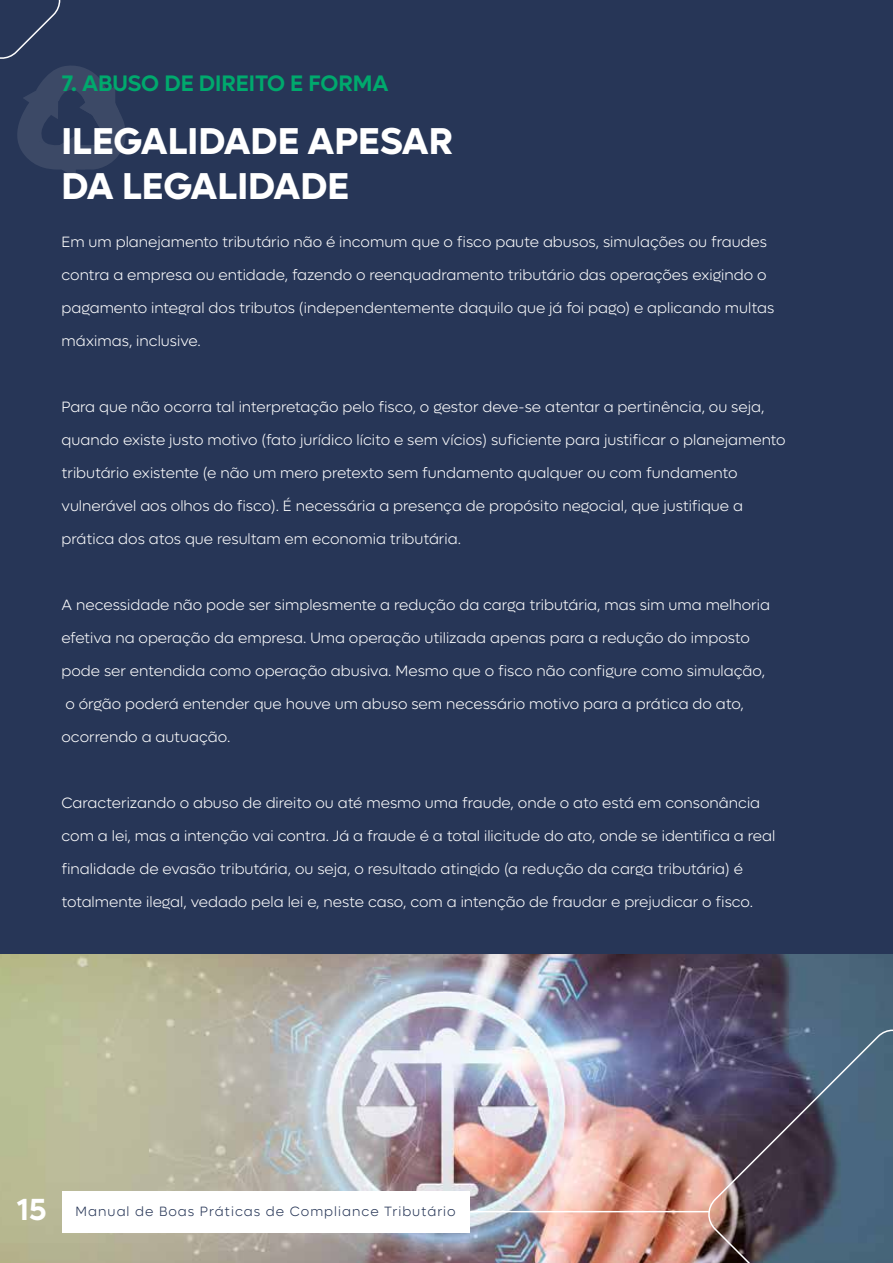
<style>
.page{position:relative;width:893px;height:1263px;background:#273657}
.page>*{position:absolute;margin:0;border:0;box-sizing:border-box;transform-origin:0 0}
.t1{font:700 37.5px/45px "Lufga";color:#fff}
.t2{font:600 30.6px "Lufga";color:#fff}
.t3{font:600 22.5px "Lufga";color:#00a96d}
.t4{font:300 15px "Lufga";color:#fff}
.t5{font:300 13.5px "Lufga";letter-spacing:.075em;color:#273657}
</style>
<div class="page">
<img style="left:0;top:955px;width:893px;height:308px">
<div style="left:62px;top:1191px;width:408px;height:41px;background:#fff"></div>
<svg style="left:705px;top:1026px;width:188px;height:237px"></svg>
<svg style="left:0;top:0;width:126px;height:177px"></svg>
<hr style="left:470px;top:1211px;width:240px;height:1px;background:#fff">
<h3 class="t3" style="left:62px;top:70px;width:329px">7. ABUSO DE DIREITO E FORMA</h3>
<h1 class="t1" style="left:62px;top:118px;width:393px">ILEGALIDADE APESAR<br>DA LEGALIDADE</h1>
<p class="t4" style="left:62px;top:234px;width:707px">Em um planejamento tributário não é incomum que o fisco paute abusos, simulações ou fraudes</p>
<p class="t4" style="left:62px;top:267px;width:707px">contra a empresa ou entidade, fazendo o reenquadramento tributário das operações exigindo o</p>
<p class="t4" style="left:62px;top:300px;width:714px">pagamento integral dos tributos (independentemente daquilo que já foi pago) e aplicando multas</p>
<p class="t4" style="left:62px;top:333px;width:141px">máximas, inclusive.</p>
<p class="t4" style="left:62px;top:399px;width:704px">Para que não ocorra tal interpretação pelo fisco, o gestor deve-se atentar a pertinência, ou seja,</p>
<p class="t4" style="left:62px;top:432px;width:726px">quando existe justo motivo (fato jurídico lícito e sem vícios) suficiente para justificar o planejamento</p>
<p class="t4" style="left:62px;top:465px;width:677px">tributário existente (e não um mero pretexto sem fundamento qualquer ou com fundamento</p>
<p class="t4" style="left:62px;top:498px;width:683px">vulnerável aos olhos do fisco). É necessária a presença de propósito negocial, que justifique a</p>
<p class="t4" style="left:62px;top:531px;width:401px">prática dos atos que resultam em economia tributária.</p>
<p class="t4" style="left:62px;top:597px;width:710px">A necessidade não pode ser simplesmente a redução da carga tributária, mas sim uma melhoria</p>
<p class="t4" style="left:62px;top:630px;width:690px">efetiva na operação da empresa. Uma operação utilizada apenas para a redução do imposto</p>
<p class="t4" style="left:62px;top:663px;width:705px">pode ser entendida como operação abusiva. Mesmo que o fisco não configure como simulação,</p>
<p class="t4" style="left:65px;top:696px;width:680px">o órgão poderá entender que houve um abuso sem necessário motivo para a prática do ato,</p>
<p class="t4" style="left:62px;top:729px;width:170px">ocorrendo a autuação.</p>
<p class="t4" style="left:62px;top:795px;width:700px">Caracterizando o abuso de direito ou até mesmo uma fraude, onde o ato está em consonância</p>
<p class="t4" style="left:62px;top:828px;width:715px">com a lei, mas a intenção vai contra. Já a fraude é a total ilicitude do ato, onde se identifica a real</p>
<p class="t4" style="left:62px;top:861px;width:683px">finalidade de evasão tributária, ou seja, o resultado atingido (a redução da carga tributária) é</p>
<p class="t4" style="left:62px;top:894px;width:693px">totalmente ilegal, vedado pela lei e, neste caso, com a intenção de fraudar e prejudicar o fisco.</p>
<h2 class="t2" style="left:17px;top:1191px;width:31px">15</h2>
<p class="t5" style="left:76px;top:1203px;width:382px">Manual de Boas Práticas de Compliance Tributário</p>
</div>
